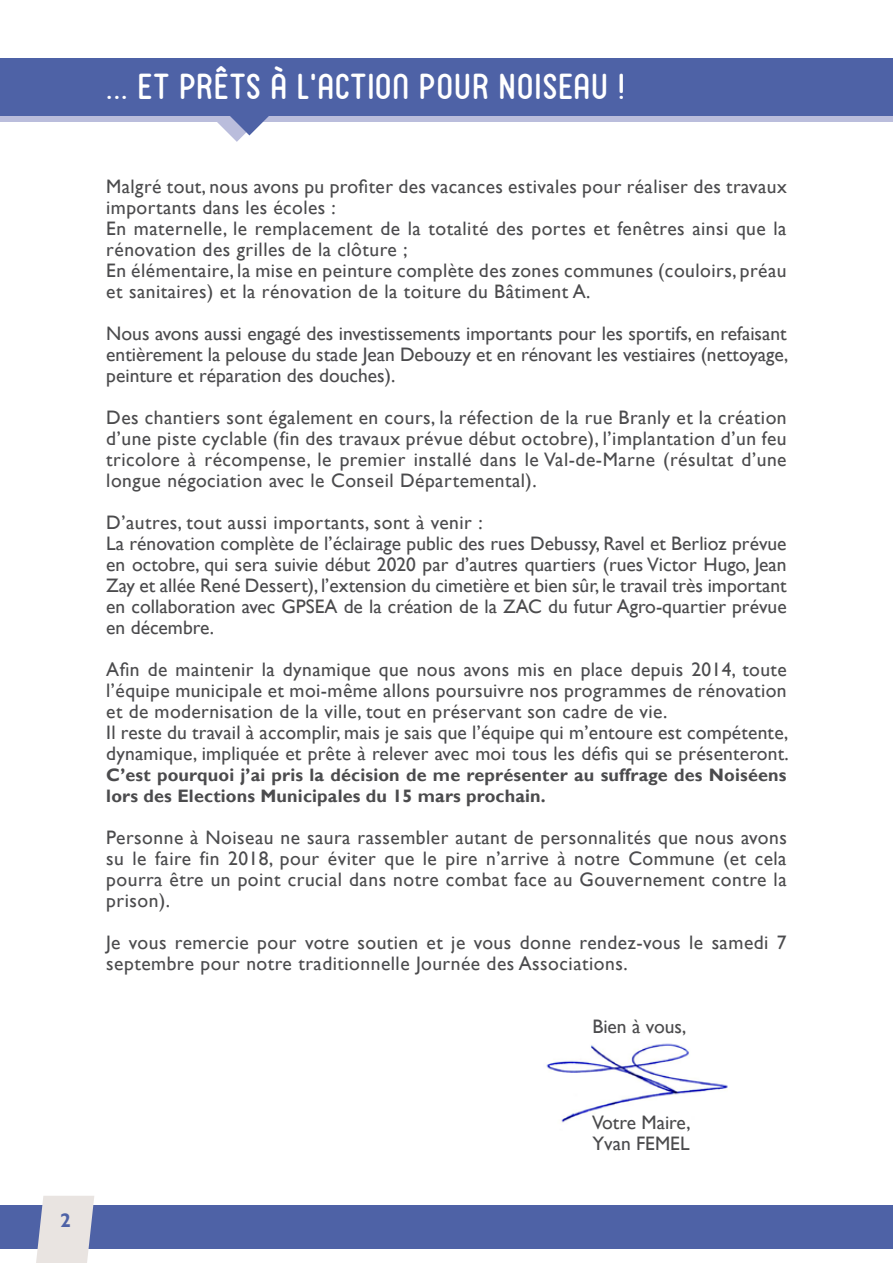
<style>
.page{position:relative;width:893px;height:1263px;background:#fff}
.page>*{position:absolute;margin:0;border:0;box-sizing:border-box;transform-origin:0 0}
.t1{font:34.5px "FV Almelo";letter-spacing:.03em;color:#fff}
.t2{font:19.5px/21px "Gill Sans";letter-spacing:.02em;color:#4b4b4d}
.t3{font:19.5px/21px "Gill Sans";color:#4b4b4d}
.t4{font:700 19.5px "Gill Sans";color:#4e62a6}
.t5{font:700 18px/21px "Gill Sans";letter-spacing:.01em;color:#4b4b4d}
</style>
<div class="page">
<img style="left:546px;top:1043px;width:182px;height:80px">
<div style="left:0;top:1205px;width:893px;height:44px;background:#4e62a6"></div>
<svg style="left:36px;top:1196px;width:58px;height:67px"></svg>
<div style="left:0;top:65px;width:893px;height:57px;background:#babddc"></div>
<div style="left:0;top:58px;width:893px;height:58px;background:#4e62a6"></div>
<svg style="left:217px;top:116px;width:52px;height:26px"></svg>
<p class="t4" style="left:60px;top:1209px;width:12px">2</p>
<h1 class="t1" style="left:106px;top:66px;width:520px">... ET PRÊTS À L’ACTION POUR NOISEAU !</h1>
<p class="t2" style="left:106px;top:176px;width:682px">Malgré tout, nous avons pu profiter des vacances estivales pour réaliser des travaux importants dans les écoles :<br>En maternelle, le remplacement de la totalité des portes et fenêtres ainsi que la rénovation des grilles de la clôture ;<br>En élémentaire, la mise en peinture complète des zones communes (couloirs, préau et sanitaires) et la rénovation de la toiture du Bâtiment A.</p>
<p class="t2" style="left:106px;top:323px;width:684px;text-align:justify">Nous avons aussi engagé des investissements importants pour les sportifs, en refaisant entièrement la pelouse du stade Jean Debouzy et en rénovant les vestiaires (nettoyage, peinture et réparation des douches).</p>
<p class="t2" style="left:106px;top:407px;width:682px;text-align:justify">Des chantiers sont également en cours, la réfection de la rue Branly et la création d’une piste cyclable (fin des travaux prévue début octobre), l’implantation d’un feu tricolore à récompense, le premier installé dans le Val-de-Marne (résultat d’une longue négociation avec le Conseil Départemental).</p>
<p class="t3" style="left:106px;top:512px;width:682px">D’autres, tout aussi importants, sont à venir :<br>La rénovation complète de l’éclairage public des rues Debussy, Ravel et Berlioz prévue en octobre, qui sera suivie début 2020 par d’autres quartiers (rues Victor Hugo, Jean Zay et allée René Dessert), l’extension du cimetière et bien sûr, le travail très important en collaboration avec GPSEA de la création de la ZAC du futur Agro-quartier prévue en décembre.</p>
<p class="t2" style="left:106px;top:659px;width:684px">Afin de maintenir la dynamique que nous avons mis en place depuis 2014, toute l’équipe municipale et moi-même allons poursuivre nos programmes de rénovation et de modernisation de la ville, tout en préservant son cadre de vie.<br>Il reste du travail à accomplir, mais je sais que l’équipe qui m’entoure est compétente, dynamique, impliquée et prête à relever avec moi tous les défis qui se présenteront.</p>
<p class="t5" style="left:106px;top:765px;width:682px">C’est pourquoi j’ai pris la décision de me représenter au suffrage des Noiséens lors des Elections Municipales du 15 mars prochain.</p>
<p class="t2" style="left:106px;top:827px;width:682px;text-align:justify">Personne à Noiseau ne saura rassembler autant de personnalités que nous avons su le faire fin 2018, pour éviter que le pire n’arrive à notre Commune (et cela pourra être un point crucial dans notre combat face au Gouvernement contre la prison).</p>
<p class="t2" style="left:106px;top:932px;width:682px">Je vous remercie pour votre soutien et je vous donne rendez-vous le samedi 7 septembre pour notre traditionnelle Journée des Associations.</p>
<p class="t3" style="left:592px;top:1016px;width:95px">Bien à vous,</p>
<p class="t3" style="left:592px;top:1112px;width:100px">Votre Maire,<br>Yvan FEMEL</p>
</div>
